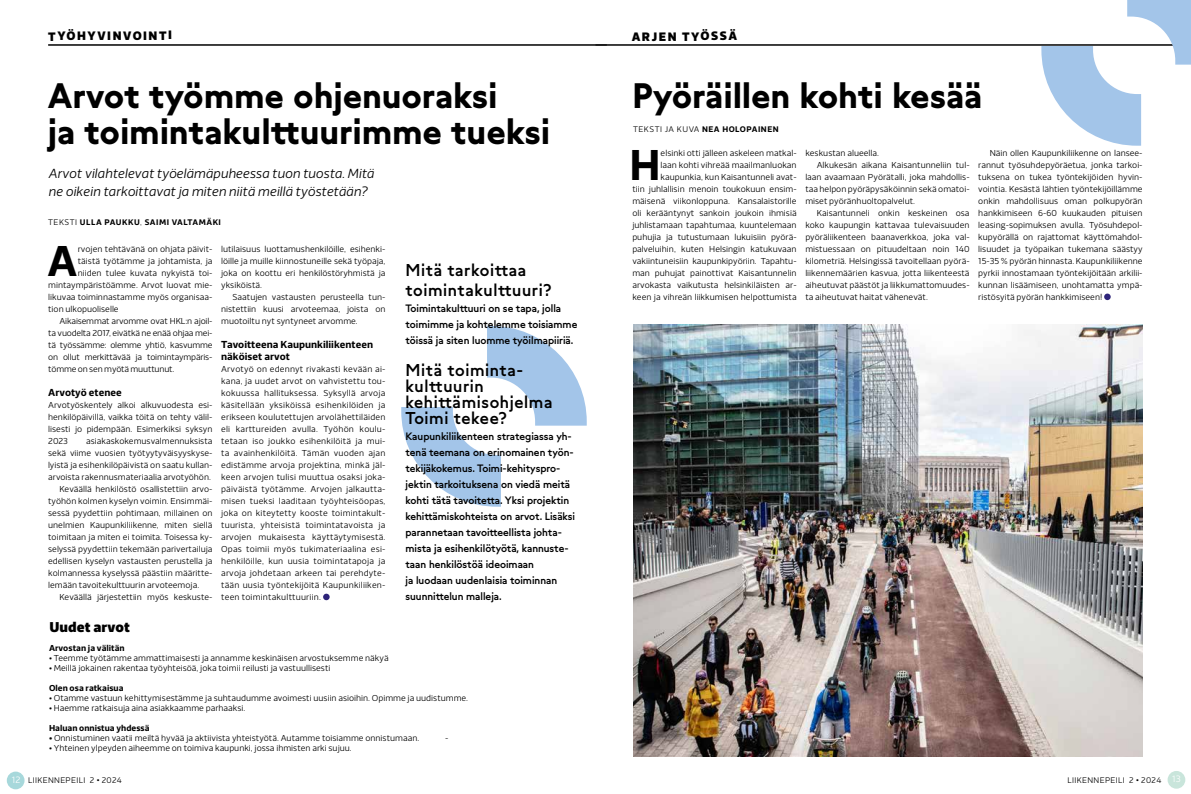
<style>
.page{position:relative;width:1191px;height:794px;background:#fff}
.page>*{position:absolute;margin:0;border:0;box-sizing:border-box;transform-origin:0 0}
.t1{font:700 42.4px "HKL Sans";color:#000}
.t2{font:700 33px/36px "Grato Classic";letter-spacing:.015em;color:#000}
.t3{font:500 16px/16px "Grato Classic";letter-spacing:.04em;color:#000}
.t4{font:900 14px "HKL Sans";color:#000}
.t5{font:italic 300 13px/18px "HKL Sans";letter-spacing:-.005em;color:#000}
.t6{font:900 12px "HKL Sans";letter-spacing:.11em;color:#000}
.t7{font:500 10px/16px "Grato Classic";color:#000}
.t8{font:700 10px/12px "HKL Sans";color:#000}
.t9{font:300 8.5px/12px "HKL Sans";color:#000;text-align:justify}
.t10{font:300 8.5px "HKL Sans";letter-spacing:-.02em;color:#000}
.t11{font:700 8.5px "HKL Sans";color:#000}
.t12{font:700 8px "HKL Sans";letter-spacing:.06em;color:#000}
.t13{font:300 8px "HKL Sans";letter-spacing:.04em;color:#000}
.s1{font-weight:300}
.s2{font-weight:500}
.s3{font-size:9px;color:#fff}
</style>
<div class="page">
<div style="left:1167px;top:771px;width:18px;height:17px;background:#c9e5db;border-radius:50%"></div>
<div style="left:7px;top:771px;width:18px;height:18px;background:#a7d8db;border-radius:50%"></div>
<svg style="left:401px;top:326px;width:186px;height:181px"></svg>
<hr style="left:595px;top:45px;width:596px;height:1px;background:#000">
<hr style="left:48px;top:45px;width:559px;height:1px;background:#000">
<div style="left:1104px;top:293px;width:6px;height:7px;background:#2e247a;border-radius:50%"></div>
<img style="left:633px;top:324px;width:509px;height:432px">
<div style="left:323px;top:593px;width:7px;height:7px;background:#2e247a;border-radius:50%"></div>
<svg style="left:1041px;top:0;width:150px;height:146px"></svg>
<h3 class="t6" style="left:48px;top:28px;width:125px">TYÖHYVINVOINTI</h3>
<h3 class="t6" style="left:631px;top:28px;width:107px">ARJEN TYÖSSÄ</h3>
<h2 class="t2" style="left:48px;top:74px;width:503px">Arvot työmme ohjenuoraksi<br>ja toimintakulttuurimme tueksi</h2>
<h3 class="t5" style="left:48px;top:164px;width:327px">Arvot vilahtelevat työelämäpuheessa tuon tuosta. Mitä ne oikein tarkoittavat ja miten niitä meillä työstetään?</h3>
<p class="t12" style="left:48px;top:217px;width:174px"><span class="s1">TEKSTI</span> ULLA PAUKKU<span class="s1">,</span> SAIMI VALTAMÄKI</p>
<h1 class="t1" style="left:47px;top:234px;width:32px">A</h1>
<p class="t9" style="left:78px;top:243px;width:136px">rvojen tehtävänä on ohjata päivit-</p>
<p class="t9" style="left:78px;top:255px;width:136px">täistä työtämme ja johtamista, ja</p>
<p class="t9" style="left:78px;top:267px;width:136px">niiden tulee kuvata nykyistä toi-</p>
<p class="t9" style="left:48px;top:279px;width:166px">mintaympäristöämme. Arvot luovat mie-</p>
<p class="t9" style="left:48px;top:291px;width:166px">likuvaa toiminnastamme myös organisaa-</p>
<p class="t9" style="left:48px;top:303px;width:72px">tion ulkopuoliselle</p>
<p class="t10" style="left:60px;top:316px;width:154px">Aikaisemmat arvomme ovat HKL:n ajoil-</p>
<p class="t10" style="left:48px;top:328px;width:166px">ta vuodelta 2017, eivätkä ne enää ohjaa mei-</p>
<p class="t10" style="left:48px;top:340px;width:166px">tä työssämme: olemme yhtiö, kasvumme</p>
<p class="t10" style="left:48px;top:352px;width:166px">on ollut merkittävää ja toimintaympäris-</p>
<p class="t10" style="left:48px;top:364px;width:128px">tömme on sen myötä muuttunut.</p>
<p class="t8" style="left:48px;top:386px;width:75px">Arvotyö etenee</p>
<p class="t9" style="left:48px;top:399px;width:166px">Arvotyöskentely alkoi alkuvuodesta esi&shy;henkilöpäivillä, vaikka töitä on tehty välil&shy;lisesti jo pidempään. Esimerkiksi syksyn 2023</p>
<p class="t9" style="left:86px;top:435px;width:128px">asiakaskokemusvalmennuksista</p>
<p class="t9" style="left:48px;top:447px;width:166px">sekä viime vuosien työtyytyväisyyskyse-</p>
<p class="t9" style="left:48px;top:459px;width:166px">lyistä ja esihenkilöpäivistä on saatu kullan-</p>
<p class="t9" style="left:48px;top:471px;width:164px">arvoista rakennusmateriaalia arvotyöhön.</p>
<p class="t9" style="left:60px;top:483px;width:154px">Keväällä henkilöstö osallistettiin arvo-</p>
<p class="t9" style="left:48px;top:495px;width:166px">työhön kolmen kyselyn voimin. Ensimmäi-</p>
<p class="t9" style="left:48px;top:507px;width:166px">sessä pyydettiin pohtimaan, millainen on</p>
<p class="t9" style="left:48px;top:519px;width:166px">unelmien Kaupunkiliikenne, miten siellä</p>
<p class="t9" style="left:48px;top:531px;width:166px">toimitaan ja miten ei toimita. Toisessa ky-</p>
<p class="t9" style="left:48px;top:543px;width:166px">selyssä pyydettiin tekemään parivertailuja</p>
<p class="t9" style="left:48px;top:555px;width:166px">edellisen kyselyn vastausten perustella ja</p>
<p class="t9" style="left:48px;top:567px;width:166px">kolmannessa kyselyssä päästiin määritte-</p>
<p class="t9" style="left:48px;top:579px;width:152px">lemään tavoitekulttuurin arvoteemoja.</p>
<p class="t9" style="left:60px;top:591px;width:154px">Keväällä järjestettiin myös keskuste-</p>
<h3 class="t4" style="left:50px;top:617px;width:82px">Uudet arvot</h3>
<p class="t9" style="left:221px;top:243px;width:166px">lutilaisuus luottamushenkilöille, esihenki&shy;löille ja muille kiinnostuneille sekä työpaja, joka on koottu eri henkilöstöryhmistä ja yksiköistä.</p>
<p class="t9" style="left:221px;top:291px;width:166px;text-indent:11px">Saatujen vastausten perusteella tun&shy;nistettiin kuusi arvoteemaa, joista on muotoiltu nyt syntyneet arvomme.</p>
<p class="t8" style="left:221px;top:338px;width:153px">Tavoitteena Kaupunkiliikenteen näköiset arvot</p>
<p class="t9" style="left:221px;top:363px;width:166px">Arvotyö on edennyt rivakasti kevään ai&shy;kana, ja uudet arvot on vahvistettu tou&shy;kokuussa hallituksessa. Syksyllä arvoja käsitellään yksiköissä esihenkilöiden ja erikseen koulutettujen arvolähettiläiden eli karttureiden avulla. Työhön koulu&shy;tetaan iso joukko esihenkilöitä ja mui&shy;ta avainhenkilöitä. Tämän vuoden ajan edistämme arvoja projektina, minkä jäl&shy;keen arvojen tulisi muuttua osaksi joka&shy;päiväistä työtämme. Arvojen jalkautta&shy;misen tueksi laaditaan työyhteisöopas, joka on kiteytetty kooste toimintakult&shy;tuurista, yhteisistä toimintatavoista ja arvojen mukaisesta käyttäytymisestä.<br>Opas toimii myös tukimateriaalina esi&shy;henkilöille, kun uusia toimintatapoja ja arvoja johdetaan arkeen tai perehdyte&shy;tään uusia työntekijöitä Kaupunkiliiken&shy;teen toimintakulttuuriin.</p>
<h3 class="t3" style="left:405px;top:258px;width:148px;line-height:20px">Mitä tarkoittaa toimintakulttuuri?</h3>
<p class="t7" style="left:405px;top:299px;width:173px">Toimintakulttuuri on se tapa, jolla toimimme ja kohtelemme toisiamme töissä ja siten luomme työilmapiiriä.</p>
<h3 class="t3" style="left:405px;top:360px;width:148px">Mitä toiminta&shy;kulttuurin kehittämisohjelma<br>Toimi tekee?</h3>
<p class="t7" style="left:405px;top:427px;width:171px">Kaupunkiliikenteen strategiassa yh&shy;tenä teemana on erinomainen työn&shy;tekijäkokemus. Toimi-kehityspro&shy;jektin tarkoituksena on viedä meitä kohti tätä tavoitetta. Yksi projektin kehittämiskohteista on arvot. Lisäksi parannetaan tavoitteellista johta&shy;mista ja esihenkilötyötä, kannuste&shy;taan henkilöstöä ideoimaan<br>ja luodaan uudenlaisia toiminnan suunnittelun malleja.</p>
<p class="t11" style="left:49px;top:642px;width:77px">Arvostan ja välitän</p>
<p class="t9" style="left:49px;top:652px;width:341px">• Teemme työtämme ammattimaisesti ja annamme keskinäisen arvostuksemme näkyä</p>
<p class="t9" style="left:49px;top:662px;width:283px">• Meillä jokainen rakentaa työyhteisöä, joka toimii reilusti ja vastuullisesti</p>
<p class="t11" style="left:49px;top:682px;width:76px">Olen osa ratkaisua</p>
<p class="t9" style="left:49px;top:692px;width:420px">• Otamme vastuun kehittymisestämme ja suhtaudumme avoimesti uusiin asioihin. Opimme ja uudistumme.</p>
<p class="t9" style="left:49px;top:702px;width:198px">• Haemme ratkaisuja aina asiakkaamme parhaaksi.</p>
<p class="t11" style="left:49px;top:722px;width:102px">Haluan onnistua yhdessä</p>
<p class="t9" style="left:49px;top:732px;width:372px"><span class="s2">•</span> Onnistuminen vaatii meiltä hyvää ja aktiivista yhteistyötä. Autamme toisiamme onnistumaan.</p>
<p class="t9" style="left:445px;top:732px;width:5px">-</p>
<p class="t9" style="left:49px;top:742px;width:304px">• Yhteinen ylpeyden aiheemme on toimiva kaupunki, jossa ihmisten arki sujuu.</p>
<h2 class="t2" style="left:632px;top:74px;width:351px">Pyöräillen kohti kesää</h2>
<p class="t12" style="left:633px;top:124px;width:147px"><span class="s1">TEKSTI JA KUVA</span> NEA HOLOPAINEN</p>
<p class="t9" style="left:805px;top:147px;width:75px">keskustan alueella.</p>
<p class="t9" style="left:816px;top:159px;width:154px">Alkukesän aikana Kaisantunneliin tul-</p>
<p class="t9" style="left:805px;top:171px;width:166px">laan avaamaan Pyörätalli, joka mahdollis-</p>
<p class="t9" style="left:805px;top:183px;width:166px">taa helpon pyöräpysäköinnin sekä omatoi-</p>
<p class="t9" style="left:805px;top:195px;width:111px">miset pyöränhuoltopalvelut.</p>
<p class="t9" style="left:816px;top:207px;width:154px">Kaisantunneli onkin keskeinen osa</p>
<p class="t9" style="left:805px;top:219px;width:166px">koko kaupungin kattavaa tulevaisuuden</p>
<p class="t9" style="left:805px;top:231px;width:166px">pyöräliikenteen baanaverkkoa, joka val-</p>
<p class="t9" style="left:805px;top:243px;width:166px">mistuessaan on pituudeltaan noin 140</p>
<p class="t9" style="left:805px;top:255px;width:166px">kilometriä. Helsingissä tavoitellaan pyörä-</p>
<p class="t9" style="left:805px;top:267px;width:166px">liikennemäärien kasvua, jotta liikenteestä</p>
<p class="t9" style="left:805px;top:279px;width:166px">aiheutuvat päästöt ja liikkumattomuudes-</p>
<p class="t9" style="left:805px;top:291px;width:124px">ta aiheutuvat haitat vähenevät.</p>
<p class="t9" style="left:632px;top:147px;width:166px;text-align:right">elsinki otti jälleen askeleen matkal-<br>laan kohti vihreää maailmanluokan kaupunkia, kun Kaisantunneli avat-<br>tiin juhlallisin menoin toukokuun ensim&shy;mäisenä viikonloppuna. Kansalaistorille oli kerääntynyt sankoin joukoin ihmisiä juhlistamaan tapahtumaa, kuuntelemaan puhujia ja tutustumaan lukuisiin pyörä&shy;palveluihin, kuten Helsingin katukuvaan vakiintuneisiin kaupunkipyöriin. Tapahtu&shy;man puhujat painottivat Kaisantunnelin arvokasta vaikutusta helsinkiläisten ar&shy;keen ja vihreän liikkumisen helpottumista</p>
<p class="t9" style="left:978px;top:147px;width:166px;text-indent:11px">Näin ollen Kaupunkiliikenne on lansee&shy;rannut työsuhdepyöräetua, jonka tarkoi&shy;tuksena on tukea työntekijöiden hyvin&shy;vointia. Kesästä lähtien työntekijöillämme onkin mahdollisuus oman polkupyörän hankkimiseen 6-60 kuukauden pituisen leasing-sopimuksen avulla. Työsuhdepol&shy;kupyörällä on rajattomat käyttömahdol&shy;lisuudet ja työpaikan tukemana säästyy 15-35 % pyörän hinnasta. Kaupunkiliikenne pyrkii innostamaan työntekijöitään arkilii&shy;kunnan lisäämiseen, unohtamatta ympä&shy;ristösyitä pyörän hankkimiseen!</p>
<h1 class="t1" style="left:629px;top:138px;width:33px">H</h1>
<p class="t13" style="left:12px;top:775px;width:112px"><span class="s3">12</span> LIIKENNEPEILI 2 • 2024</p>
<p class="t13" style="left:1067px;top:776px;width:115px">LIIKENNEPEILI 2 • 2024 <span class="s3">13</span></p>
</div>
